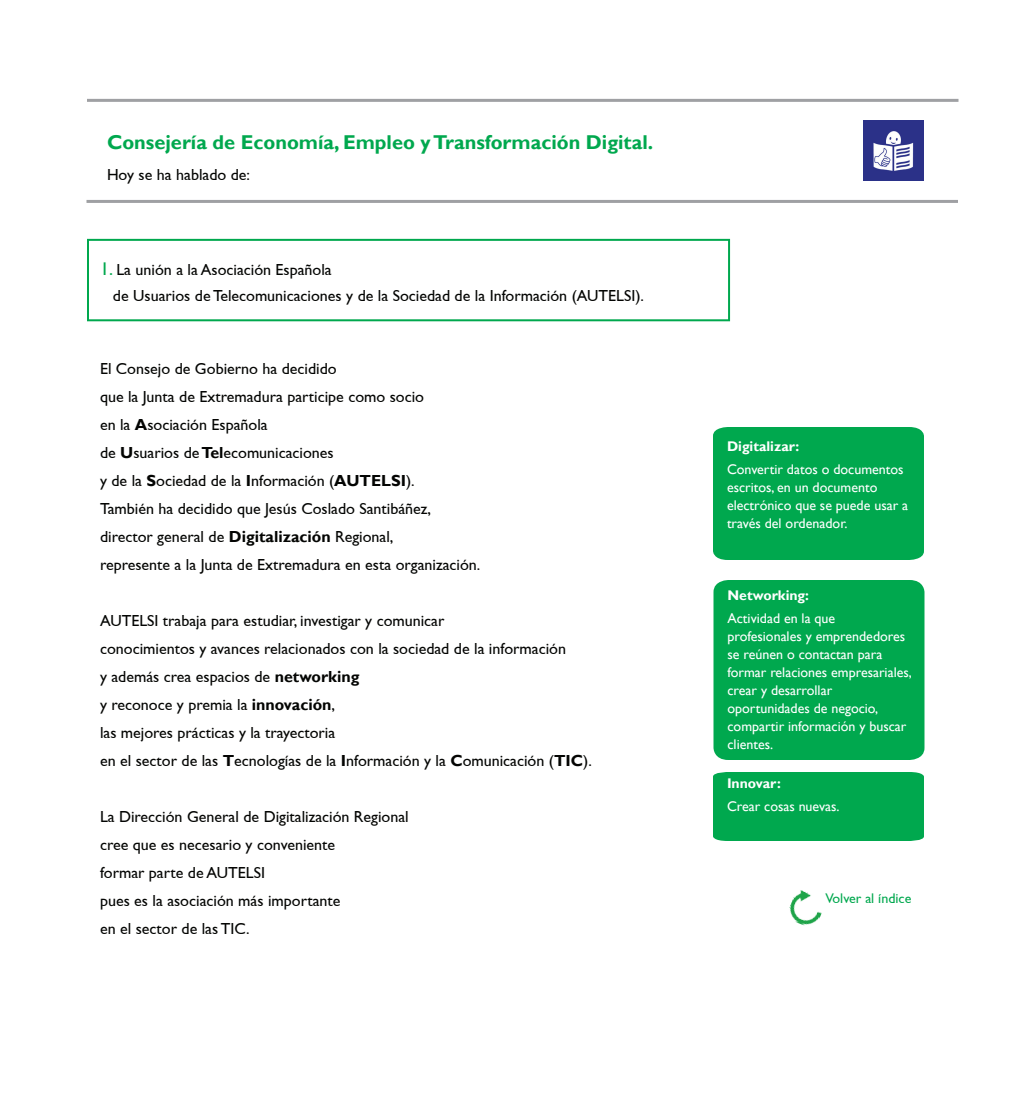
<style>
.page{position:relative;width:1024px;height:1100px;background:#fff}
.page>*{position:absolute;margin:0;border:0;box-sizing:border-box;transform-origin:0 0}
.t1{font:700 20px "Gill Sans";color:#00a84e}
.t2{font:16px/28px "Gill Sans";color:#040503}
.t3{font:14px/18px "Gill Sans";color:#fff}
.t4{font:700 14px "Gill Sans";color:#fff}
.t5{font:14px "Gill Sans";color:#00a84e}
.s1{font-size:18.4px;color:#00a84e}
.s2{font-weight:700}
</style>
<div class="page">
<hr style="left:87px;top:99px;width:871px;height:3px;background:#9fa0a3">
<hr style="left:86px;top:200px;width:872px;height:3px;background:#9fa0a3">
<div style="left:87px;top:239px;width:643px;height:82px;border:2px solid #00a84e"></div>
<img style="left:863px;top:121px;width:61px;height:60px">
<img style="left:789px;top:890px;width:33px;height:36px">
<div style="left:713px;top:427px;width:211px;height:133px;background:#00a84e"></div>
<div style="left:714px;top:580px;width:211px;height:180px;background:#00a84e"></div>
<div style="left:713px;top:772px;width:211px;height:69px;background:#00a84e"></div>
<p class="t1" style="left:107px;top:130px;width:548px">Consejería de Economía, Empleo y Transformación Digital.</p>
<p class="t2" style="left:107px;top:161px;width:145px">Hoy se ha hablado de:</p>
<p class="t2" style="left:113px;top:256px;width:533px;line-height:26px;text-indent:-13px"><span class="s1">1.</span> La unión a la Asociación Española<br>de Usuarios de Telecomunicaciones y de la Sociedad de la Información (AUTELSI).</p>
<p class="t2" style="left:100px;top:354px;width:382px">El Consejo de Gobierno ha decidido<br>que la Junta de Extremadura participe como socio<br>en la <span class="s2">A</span>sociación Española<br>de <span class="s2">U</span>suarios de <span class="s2">Tel</span>ecomunicaciones<br>y de la <span class="s2">S</span>ociedad de la <span class="s2">I</span>nformación (<span class="s2">AUTELSI</span>).<br>También ha decidido que Jesús Coslado Santibáñez, director general de <span class="s2">Digitalización</span> Regional,<br>represente a la Junta de Extremadura en esta organización.</p>
<p class="t2" style="left:100px;top:606px;width:493px">AUTELSI trabaja para estudiar, investigar y comunicar<br>conocimientos y avances relacionados con la sociedad de la información<br>y además crea espacios de <span class="s2">networking<br></span>y reconoce y premia la <span class="s2">innovación</span>,<br>las mejores prácticas y la trayectoria<br>en el sector de las <span class="s2">T</span>ecnologías de la <span class="s2">I</span>nformación y la <span class="s2">C</span>omunicación (<span class="s2">TIC</span>).</p>
<p class="t2" style="left:100px;top:802px;width:310px">La Dirección General de Digitalización Regional cree que es necesario y conveniente<br>formar parte de AUTELSI<br>pues es la asociación más importante<br>en el sector de las TIC.</p>
<p class="t4" style="left:727px;top:438px;width:74px">Digitalizar:</p>
<p class="t3" style="left:727px;top:460px;width:183px">Convertir datos o documentos escritos, en un documento electrónico que se puede usar a través del ordenador.</p>
<p class="t4" style="left:728px;top:587px;width:83px">Networking:</p>
<p class="t3" style="left:728px;top:610px;width:186px">Actividad en la que profesionales y emprendedores se reúnen o contactan para formar relaciones empresariales, crear y desarrollar oportunidades de negocio, compartir información y buscar clientes.</p>
<p class="t4" style="left:727px;top:775px;width:55px">Innovar:</p>
<p class="t3" style="left:727px;top:798px;width:114px">Crear cosas nuevas.</p>
<p class="t5" style="left:826px;top:891px;width:87px">Volver al índice</p>
</div>
